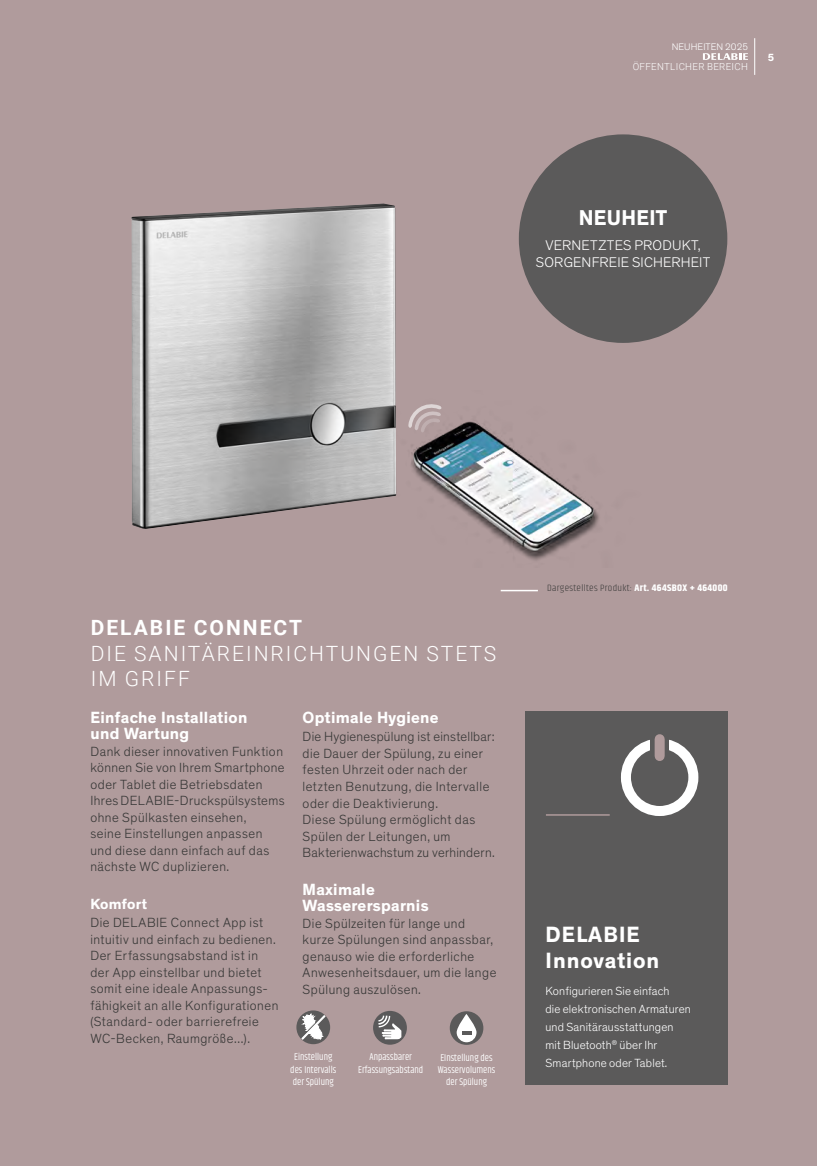
<style>
.page{position:relative;width:817px;height:1166px;background:#fff}
.page>*{position:absolute;margin:0;border:0;box-sizing:border-box;transform-origin:0 0}
.t1{font:700 22.5px/25.5px "Theinhardt";letter-spacing:.04em;color:#fff}
.t2{font:700 21.9px "Theinhardt";letter-spacing:.015em;color:#fff}
.t3{font:300 21px/25.5px "Roboto";letter-spacing:.095em;color:#fff}
.t4{font:700 21px "Roboto";letter-spacing:.095em;color:#fff}
.t5{font:700 16.5px/16.5px "Theinhardt";letter-spacing:.02em;color:#fff}
.t6{font:700 15px "Theinhardt";letter-spacing:.02em;color:#fff}
.t7{font:300 14.25px/17.1px "Theinhardt";letter-spacing:.01em;color:#fff;text-align:center}
.t8{font:300 13.5px/16.5px "Theinhardt";letter-spacing:.04em;color:#373736}
.t9{font:300 12px/18px "Theinhardt";letter-spacing:.015em;color:#fff}
.t10{font:700 10.5px "Theinhardt";color:#fff;scale:1.04 1}
.t11{font:10.05px/12px "Khand";letter-spacing:.005em;color:#fff;text-align:center;scale:.96 1}
.t12{font:300 9.75px "Roboto";letter-spacing:.035em;color:#fff}
.t13{font:300 9.75px "Theinhardt";letter-spacing:.01em;color:#fff}
.t14{font:300 9.45px "Khand";letter-spacing:.03em;color:#373736;scale:1.08 1}
.s1{font-weight:700;color:#fff}
</style>
<div class="page">
<div style="left:0;top:0;width:816px;height:1165px;background:#b09b9c"></div>
<div style="left:518px;top:134px;width:209px;height:209px;background:#5b5a5a;border-radius:50%"></div>
<img style="left:131px;top:203px;width:265px;height:326px">
<img style="left:328px;top:390px;width:349px;height:177px">
<div style="left:525px;top:711px;width:202px;height:373px;background:#5b5a5a"></div>
<svg style="left:702px;top:53px;width:45px;height:7px"></svg>
<hr style="left:754px;top:38px;width:1px;height:37px;background:#fff">
<div style="left:296px;top:1010px;width:34px;height:33px;background:#5b5a5a;border-radius:50%"></div>
<svg style="left:301px;top:1013px;width:24px;height:26px"></svg>
<hr style="left:500px;top:589px;width:38px;height:2px;background:#fff">
<svg style="left:449px;top:1010px;width:34px;height:34px"></svg>
<svg style="left:373px;top:1010px;width:34px;height:34px"></svg>
<svg style="left:377px;top:1013px;width:24px;height:25px"></svg>
<hr style="left:546px;top:814px;width:63px;height:1px;background:#b09b9c">
<div style="left:620px;top:738px;width:78px;height:77px;border:10px solid #fff;border-radius:50%"></div>
<svg style="left:650px;top:734px;width:19px;height:21px"></svg>
<div style="left:654px;top:739px;width:10px;height:16px;background:#b09b9c"></div>
<p class="t13" style="left:671px;top:41px;width:78px">NEUHEITEN 2025</p>
<p class="t12" style="left:632px;top:60px;width:117px">ÖFFENTLICHER BEREICH</p>
<p class="t10" style="left:767px;top:50px;width:8px">5</p>
<h2 class="t2" style="left:578px;top:204px;width:90px">NEUHEIT</h2>
<p class="t7" style="left:536px;top:237px;width:176px">VERNETZTES PRODUKT,<br>SORGENFREIE SICHERHEIT</p>
<h3 class="t4" style="left:91px;top:613px;width:213px">DELABIE CONNECT</h3>
<h3 class="t3" style="left:91px;top:639px;width:407px">DIE SANITÄREINRICHTUNGEN STETS<br>IM GRIFF</h3>
<p class="t5" style="left:90px;top:709px;width:158px">Einfache Installation und Wartung</p>
<p class="t8" style="left:90px;top:743px;width:196px">Dank dieser innovativen Funktion können Sie von Ihrem Smartphone oder Tablet die Betriebsdaten<br>Ihres DELABIE-Druckspülsystems ohne Spülkasten einsehen,<br>seine Einstellungen anpassen und diese dann einfach auf das nächste WC duplizieren.</p>
<p class="t6" style="left:90px;top:894px;width:58px">Komfort</p>
<p class="t8" style="left:90px;top:914px;width:189px">Die DELABIE Connect App ist intuitiv und einfach zu bedienen.<br>Der Erfassungsabstand ist in der App einstellbar und bietet somit eine ideale Anpassungs&shy;fähigkeit an alle Konfigurationen (Standard- oder barrierefreie<br>WC-Becken, Raumgröße...).</p>
<p class="t5" style="left:302px;top:709px;width:137px">Optimale Hygiene</p>
<p class="t8" style="left:302px;top:728px;width:194px">Die Hygienespülung ist einstellbar: die Dauer der Spülung, zu einer festen Uhrzeit oder nach der letzten Benutzung, die Intervalle oder die Deaktivierung.<br>Diese Spülung ermöglicht das<br>Spülen der Leitungen, um<br>Bakterienwachstum zu verhindern.</p>
<p class="t5" style="left:302px;top:881px;width:127px">Maximale<br>Wasserersparnis</p>
<p class="t8" style="left:302px;top:915px;width:195px">Die Spülzeiten für lange und kurze Spülungen sind anpassbar, genauso wie die erforderliche<br>Anwesenheitsdauer, um die lange<br>Spülung auszulösen.</p>
<p class="t11" style="left:290px;top:1051px;width:49px">Einstellung des Intervalls der Spülung</p>
<p class="t11" style="left:358px;top:1051px;width:69px">Anpassbarer<br>Erfassungsabstand</p>
<p class="t11" style="left:437px;top:1052px;width:62px">EInstellung des<br>Wasservolumens der Spülung</p>
<p class="t14" style="left:547px;top:582px;width:168px">Dargestelltes Produkt: <span class="s1">Art. 464SBOX + 464000</span></p>
<h1 class="t1" style="left:545px;top:922px;width:115px">DELABIE<br>Innovation</h1>
<p class="t9" style="left:545px;top:982px;width:147px">Konfigurieren Sie einfach<br>die elektronischen Armaturen und Sanitärausstattungen mit Bluetooth<sup>®</sup> über Ihr<br>Smartphone oder Tablet.</p>
</div>
